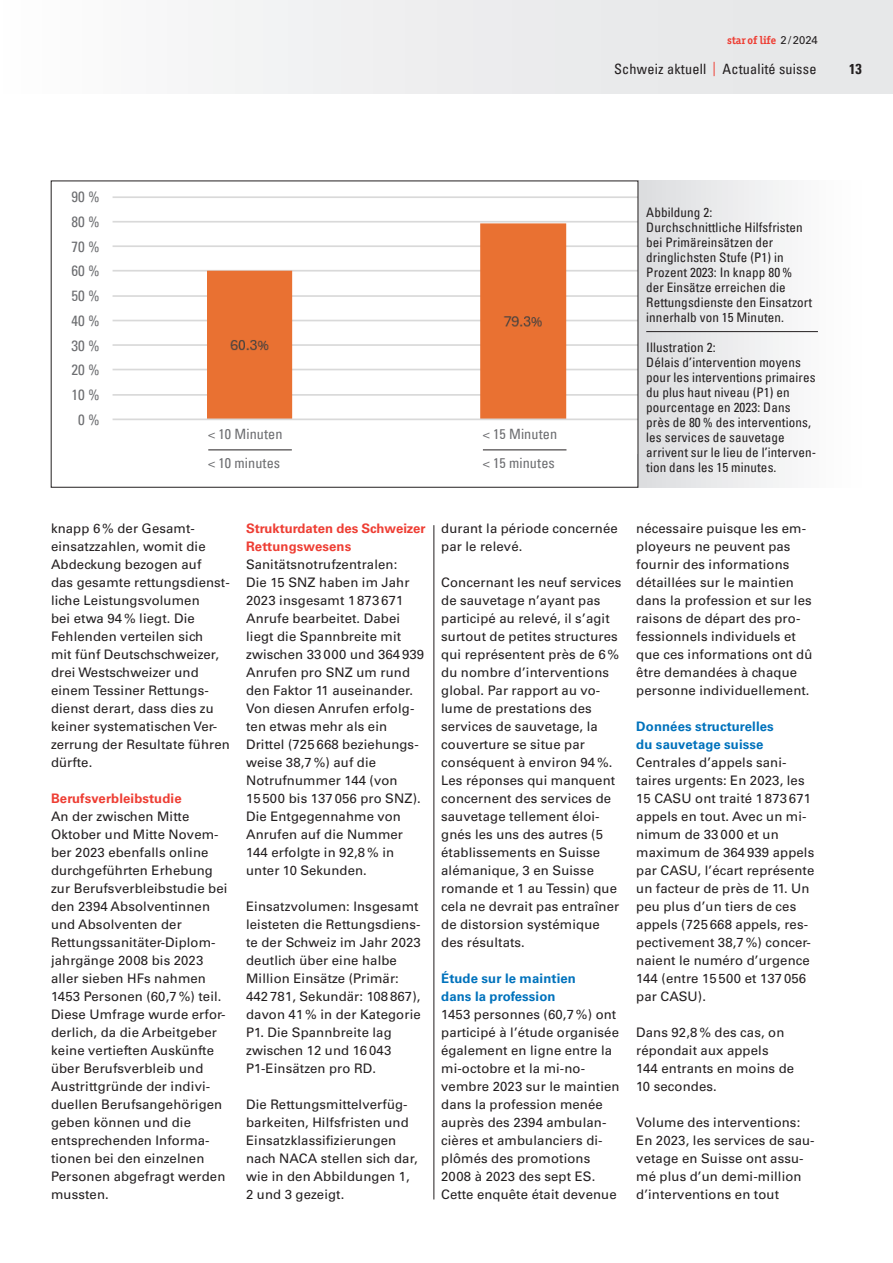
<style>
.page{position:relative;width:893px;height:1263px;background:#fff}
.page>*{position:absolute;margin:0;border:0;box-sizing:border-box;transform-origin:0 0}
.Bildlegende_d{font:condensed 15px "Univers LT Pro";letter-spacing:.01em;color:#6c6d70}
.Bildlegende_d-2{font:condensed 14.25px "Univers LT Pro";letter-spacing:.01em;color:#6c6d70}
.t1{font:condensed 14.25px "Univers LT Pro";letter-spacing:.015em;color:#231f20}
.t2{font:700 condensed 14.25px "Univers LT Pro";color:#231f20}
.Lauftext_d{font:13.2px/18px "Univers LT Pro 55 Roman";letter-spacing:.01em;color:#231f20}
.Lauftext_f{font:13.2px/18px "Univers LT Pro 55 Roman";letter-spacing:.01em;color:#231f20}
.Bildlegende_f{font:condensed 13.2px/15px "Univers LT Pro";letter-spacing:.01em;color:#231f20}
.Bildlegende_d-3{font:condensed 13.2px/15px "Univers LT Pro";letter-spacing:.01em;color:#231f20}
.Zwischentitel_f{font:700 13.2px/18px "Univers LT Pro 65";letter-spacing:.01em;color:#0072bc}
.Lauftext_d-2{font:700 13.2px/18px "Univers LT Pro 65";color:#ee3e34}
.Zwischentitel_d{font:700 13.2px "Univers LT Pro 65";letter-spacing:.01em;color:#ee3e34}
.t3{font:700 11.25px "Officina Serif ITC Pro";color:#ee3e34}
.s1{font-family:"Univers LT Pro 55 Roman";font-weight:400;color:#231f20}
.s2{color:#ee3e34}
</style>
<div class="page">
<div style="left:0;top:0;width:893px;height:94px;background:linear-gradient(to right,#fbfbfb,#e3e4e5)"></div>
<hr style="left:0;top:0;width:1px;height:94px;background:#fff">
<hr style="left:434px;top:525px;width:1px;height:674px;background:#231f20">
<div style="left:638px;top:181px;width:230px;height:306px;background:linear-gradient(to right,#dcdee0,#fff)"></div>
<hr style="left:646px;top:331px;width:172px;height:1px;background:#231f20">
<img style="left:112px;top:196px;width:524px;height:255px">
<div style="left:205px;top:429px;width:87px;height:39px;background:#fff"></div>
<hr style="left:208px;top:450px;width:84px;height:1px;background:#231f20">
<div style="left:480px;top:429px;width:86px;height:39px;background:#fff"></div>
<hr style="left:483px;top:450px;width:83px;height:1px;background:#231f20">
<p class="t3" style="left:727px;top:34px;width:92px">star of life <span class="s1">2/2024</span></p>
<p class="t1" style="left:614px;top:60px;width:204px">Schweiz aktuell <span class="s2">|</span> Actualité suisse</p>
<p class="t2" style="left:849px;top:61px;width:14px">13</p>
<p class="Bildlegende_d" style="left:71px;top:187px;width:30px">90 %</p>
<p class="Bildlegende_d" style="left:71px;top:212px;width:30px">80 %</p>
<p class="Bildlegende_d" style="left:71px;top:237px;width:30px">70 %</p>
<p class="Bildlegende_d" style="left:71px;top:262px;width:30px">60 %</p>
<p class="Bildlegende_d" style="left:71px;top:286px;width:30px">50 %</p>
<p class="Bildlegende_d" style="left:71px;top:311px;width:30px">40 %</p>
<p class="Bildlegende_d" style="left:71px;top:336px;width:30px">30 %</p>
<p class="Bildlegende_d" style="left:71px;top:361px;width:30px">20 %</p>
<p class="Bildlegende_d" style="left:71px;top:385px;width:30px">10 %</p>
<p class="Bildlegende_d" style="left:78px;top:410px;width:23px">0 %</p>
<p class="Bildlegende_d-2" style="left:208px;top:425px;width:76px">&lt; 10 Minuten</p>
<p class="Bildlegende_d-2" style="left:208px;top:454px;width:73px">&lt; 10 minutes</p>
<p class="Bildlegende_d-2" style="left:483px;top:425px;width:76px">&lt; 15 Minuten</p>
<p class="Bildlegende_d-2" style="left:483px;top:454px;width:73px">&lt; 15 minutes</p>
<p class="Bildlegende_d-3" style="left:646px;top:205px;width:68px">Abbildung 2:</p>
<p class="Bildlegende_d-3" style="left:646px;top:220px;width:167px">Durchschnittliche Hilfsfristen bei Primäreinsätzen der dringlichsten Stufe (P1) in<br>Prozent 2023: In knapp 80% der Einsätze erreichen die<br>Rettungsdienste den Einsatzort innerhalb von 15 Minuten.</p>
<p class="Bildlegende_f" style="left:646px;top:340px;width:71px">Illustration 2:</p>
<p class="Bildlegende_f" style="left:646px;top:355px;width:171px">Délais d’intervention moyens pour les interventions primaires du plus haut niveau (P1) en pourcentage en 2023: Dans près de 80% des interventions, les services de sauvetage arrivent sur le lieu de l’interven&shy;tion dans les 15 minutes.</p>
<p class="Lauftext_d" style="left:51px;top:519px;width:180px">knapp 6% der Gesamt&shy;einsatzzahlen, womit die<br>Abdeckung bezogen auf<br>das gesamte rettungsdienst&shy;liche Leistungsvolumen<br>bei etwa 94% liegt. Die<br>Fehlenden verteilen sich<br>mit fünf Deutschschweizer, drei Westschweizer und einem Tessiner Rettungs&shy;dienst derart, dass dies zu keiner systematischen Ver&shy;zerrung der Resultate führen dürfte.</p>
<p class="Zwischentitel_d" style="left:51px;top:789px;width:132px">Berufsverbleibstudie</p>
<p class="Lauftext_d" style="left:51px;top:807px;width:178px">An der zwischen Mitte<br>Oktober und Mitte Novem&shy;ber 2023 ebenfalls online durchgeführten Erhebung zur Berufsverbleibstudie bei den 2394 Absolventinnen und Absolventen der<br>Rettungssanitäter-Diplom&shy;jahrgänge 2008 bis 2023 aller sieben HFs nahmen<br>1453 Personen (60,7%) teil.<br>Diese Umfrage wurde erfor&shy;derlich, da die Arbeitgeber keine vertieften Auskünfte über Berufsverbleib und<br>Austrittgründe der indivi&shy;duellen Berufsangehörigen geben können und die entsprechenden Informa&shy;tionen bei den einzelnen<br>Personen abgefragt werden mussten.</p>
<p class="Lauftext_d-2" style="left:246px;top:519px;width:181px">Strukturdaten des Schweizer<br>Rettungswesens</p>
<p class="Lauftext_d" style="left:246px;top:555px;width:180px">Sanitätsnotrufzentralen:<br>Die 15 SNZ haben im Jahr<br>2023 insgesamt 1 873 671<br>Anrufe bearbeitet. Dabei liegt die Spannbreite mit zwischen 33 000 und 364 939<br>Anrufen pro SNZ um rund den Faktor 11 auseinander.<br>Von diesen Anrufen erfolg&shy;ten etwas mehr als ein<br>Drittel (725 668 beziehungs&shy;weise 38,7%) auf die<br>Notrufnummer 144 (von<br>15 500 bis 137 056 pro SNZ).</p>
<p class="Lauftext_d" style="left:246px;top:807px;width:158px">Die Entgegennahme von<br>Anrufen auf die Nummer<br>144 erfolgte in 92,8% in unter 10 Sekunden.</p>
<p class="Lauftext_d" style="left:246px;top:897px;width:176px">Einsatzvolumen: Insgesamt leisteten die Rettungsdiens&shy;te der Schweiz im Jahr 2023 deutlich über eine halbe<br>Million Einsätze (Primär:<br>442 781, Sekundär: 108 867), davon 41% in der Kategorie<br>P1. Die Spannbreite lag zwischen 12 und 16 043<br>P1-Einsätzen pro RD.</p>
<p class="Lauftext_d" style="left:246px;top:1095px;width:173px">Die Rettungsmittelverfüg&shy;barkeiten, Hilfsfristen und<br>Einsatzklassifizierungen nach NACA stellen sich dar, wie in den Abbildungen 1,<br>2 und 3 gezeigt.</p>
<p class="Lauftext_f" style="left:441px;top:519px;width:178px">durant la période concernée par le relevé.</p>
<p class="Lauftext_f" style="left:441px;top:573px;width:182px">Concernant les neuf services de sauvetage n’ayant pas participé au relevé, il s’agit surtout de petites structures qui représentent près de 6% du nombre d’interventions global. Par rapport au vo&shy;lume de prestations des services de sauvetage, la couverture se situe par conséquent à environ 94%.<br>Les réponses qui manquent concernent des services de sauvetage tellement éloi&shy;gnés les uns des autres (5 établissements en Suisse alémanique, 3 en Suisse romande et 1 au Tessin) que cela ne devrait pas entraîner de distorsion systémique des résultats.</p>
<p class="Zwischentitel_f" style="left:441px;top:969px;width:136px">Étude sur le maintien dans la profession</p>
<p class="Lauftext_f" style="left:441px;top:1005px;width:180px">1453 personnes (60,7%) ont participé à l’étude organisée également en ligne entre la mi-octobre et la mi-no&shy;vembre 2023 sur le maintien dans la profession menée auprès des 2394 ambulan&shy;cières et ambulanciers di&shy;plômés des promotions<br>2008 à 2023 des sept ES.<br>Cette enquête était devenue</p>
<p class="Lauftext_f" style="left:636px;top:519px;width:178px">nécessaire puisque les em&shy;ployeurs ne peuvent pas fournir des informations détaillées sur le maintien dans la profession et sur les raisons de départ des pro&shy;fessionnels individuels et que ces informations ont dû être demandées à chaque personne individuellement.</p>
<p class="Zwischentitel_f" style="left:636px;top:717px;width:139px">Données structurelles du sauvetage suisse</p>
<p class="Lauftext_f" style="left:636px;top:753px;width:180px">Centrales d’appels sani&shy;taires urgents: En 2023, les<br>15 CASU ont traité 1 873 671 appels en tout. Avec un mi&shy;nimum de 33 000 et un maximum de 364 939 appels par CASU, l’écart représente un facteur de près de 11. Un peu plus d’un tiers de ces appels (725 668 appels, res&shy;pectivement 38,7%) concer&shy;naient le numéro d’urgence<br>144 (entre 15 500 et 137 056 par CASU).</p>
<p class="Lauftext_f" style="left:636px;top:1023px;width:159px">Dans 92,8% des cas, on répondait aux appels<br>144 entrants en moins de<br>10 secondes.</p>
<p class="Lauftext_f" style="left:636px;top:1113px;width:180px">Volume des interventions:<br>En 2023, les services de sau&shy;vetage en Suisse ont assu&shy;mé plus d’un demi-million d’interventions en tout</p>
</div>
